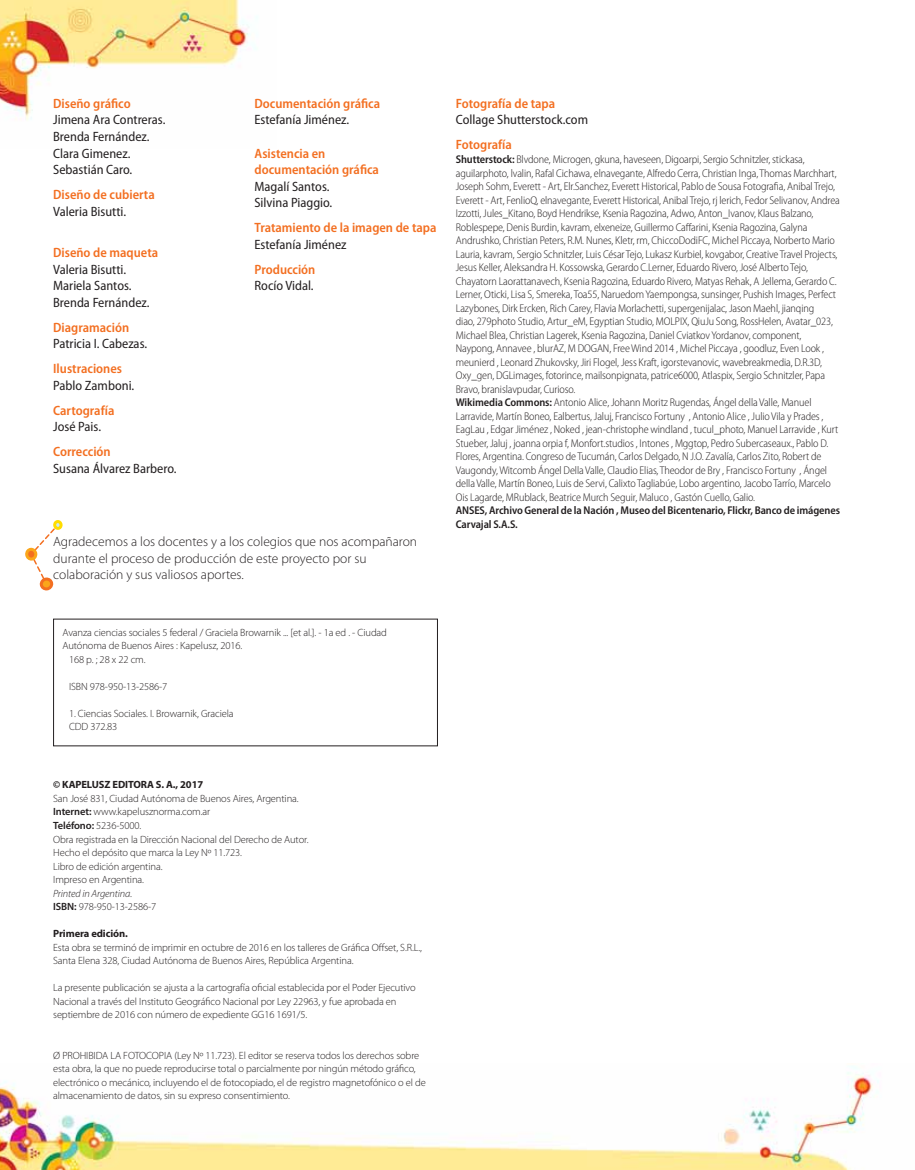
<style>
.page{position:relative;width:915px;height:1170px;background:#fff}
.page>*{position:absolute;margin:0;border:0;box-sizing:border-box;transform-origin:0 0}
.t1{font:semi-condensed 13.5px/16.5px "Myriad Pro";color:#231f20}
.t2{font:600 semi-condensed 13.5px/16.5px "Myriad Pro";color:#f36f21}
.t3{font:300 13.5px/16.5px "Myriad Pro";color:#231f20}
.t4{font:300 semi-condensed 11.25px/13.5px "Myriad Pro";letter-spacing:-.01em;color:#231f20}
.t5{font:600 semi-condensed 11.25px/13.5px "Myriad Pro";letter-spacing:-.01em;color:#231f20}
.t6{font:300 10.5px/13.5px "Myriad Pro";letter-spacing:-.01em;color:#231f20}
.t7{font:italic 300 10.5px/13.5px "Myriad Pro";letter-spacing:-.01em;color:#231f20}
.t8{font:700 10.5px "Myriad Pro";letter-spacing:-.01em;color:#231f20}
.s1{font-weight:600}
.s2{font-weight:600;font-style:normal}
.s3{font-style:normal}
</style>
<div class="page">
<img style="left:0;top:0;width:257px;height:120px">
<img style="left:0;top:1066px;width:879px;height:103px">
<div style="left:40px;top:577px;width:13px;height:13px;border:3px solid #f36f21;border-radius:50%"></div>
<svg style="left:25px;top:520px;width:38px;height:66px"></svg>
<p class="t2" style="left:53px;top:97px;width:79px">Diseño gráfico</p>
<p class="t1" style="left:53px;top:113px;width:114px">Jimena Ara Contreras.<br>Brenda Fernández.<br>Clara Gimenez.<br>Sebastián Caro.</p>
<p class="t2" style="left:53px;top:188px;width:103px">Diseño de cubierta</p>
<p class="t1" style="left:53px;top:204px;width:74px">Valeria Bisutti.</p>
<p class="t2" style="left:53px;top:246px;width:107px">Diseño de maqueta</p>
<p class="t1" style="left:53px;top:262px;width:98px">Valeria Bisutti.<br>Mariela Santos.<br>Brenda Fernández.</p>
<p class="t2" style="left:53px;top:320px;width:77px">Diagramación</p>
<p class="t1" style="left:53px;top:337px;width:95px">Patricia I. Cabezas.</p>
<p class="t2" style="left:53px;top:362px;width:70px">Ilustraciones</p>
<p class="t1" style="left:53px;top:378px;width:83px">Pablo Zamboni.</p>
<p class="t2" style="left:53px;top:403px;width:63px">Cartografía</p>
<p class="t1" style="left:53px;top:419px;width:49px">José Pais.</p>
<p class="t2" style="left:53px;top:445px;width:59px">Corrección</p>
<p class="t1" style="left:53px;top:461px;width:125px">Susana Álvarez Barbero.</p>
<p class="t2" style="left:254px;top:97px;width:127px">Documentación gráfica</p>
<p class="t1" style="left:254px;top:113px;width:96px">Estefanía Jiménez.</p>
<p class="t2" style="left:254px;top:146px;width:126px">Asistencia en documentación gráfica</p>
<p class="t1" style="left:254px;top:179px;width:79px">Magalí Santos.<br>Silvina Piaggio.</p>
<p class="t2" style="left:254px;top:221px;width:183px">Tratamiento de la imagen de tapa</p>
<p class="t1" style="left:254px;top:237px;width:93px">Estefanía Jiménez</p>
<p class="t2" style="left:254px;top:262px;width:62px">Producción</p>
<p class="t1" style="left:254px;top:279px;width:61px">Rocío Vidal.</p>
<p class="t3" style="left:53px;top:534px;width:365px">Agradecemos a los docentes y a los colegios que nos acompañaron durante el proceso de producción de este proyecto por su colaboración y sus valiosos aportes.</p>
<p class="t6" style="left:62px;top:626px;width:326px">Avanza ciencias sociales 5 federal / Graciela Browarnik ... [et al.]. - 1a ed . - Ciudad</p>
<p class="t6" style="left:62px;top:640px;width:181px">Autónoma de Buenos Aires : Kapelusz, 2016.</p>
<p class="t6" style="left:69px;top:653px;width:78px">168 p. ; 28 x 22 cm.</p>
<p class="t6" style="left:69px;top:680px;width:100px">ISBN 978-950-13-2586-7</p>
<p class="t6" style="left:69px;top:707px;width:166px">1. Ciencias Sociales. I. Browarnik, Graciela<br>CDD 372.83</p>
<p class="t2" style="left:455px;top:96px;width:101px">Fotografía de tapa</p>
<p class="t1" style="left:455px;top:113px;width:134px">Collage Shutterstock.com</p>
<p class="t2" style="left:455px;top:138px;width:57px">Fotografía</p>
<p class="t4" style="left:455px;top:154px;width:385px"><span class="s1">Shutterstock:</span> Blvdone, Microgen, gkuna, haveseen, Digoarpi, Sergio Schnitzler, stickasa, aguilarphoto, lvalin, Rafal Cichawa, elnavegante, Alfredo Cerra, Christian Inga, Thomas Marchhart, Joseph Sohm, Everett - Art, Elr.Sanchez, Everett Historical, Pablo de Sousa Fotografia, Anibal Trejo, Everett - Art, FenlioQ, elnavegante, Everett Historical, Anibal Trejo, rj lerich, Fedor Selivanov, Andrea Izzotti, Jules_Kitano, Boyd Hendrikse, Ksenia Ragozina, Adwo, Anton_Ivanov, Klaus Balzano, Roblespepe, Denis Burdin, kavram, elxeneize, Guillermo Caffarini, Ksenia Ragozina, Galyna Andrushko, Christian Peters, R.M. Nunes, Kletr, rm, ChiccoDodiFC, Michel Piccaya, Norberto Mario Lauria, kavram, Sergio Schnitzler, Luis César Tejo, Lukasz Kurbiel, kovgabor, Creative Travel Projects, Jesus Keller, Aleksandra H. Kossowska, Gerardo C.Lerner, Eduardo Rivero, José Alberto Tejo, Chayatorn Laorattanavech, Ksenia Ragozina, Eduardo Rivero, Matyas Rehak, A Jellema, Gerardo C.<br>Lerner, Oticki, Lisa S, Smereka, Toa55, Naruedom Yaempongsa, sunsinger, Pushish Images, Perfect Lazybones, Dirk Ercken, Rich Carey, Flavia Morlachetti, supergenijalac, Jason Maehl, jianqing<br>diao, 279photo Studio, Artur_eM, Egyptian Studio, MOLPIX, QiuJu Song, RossHelen, Avatar_023, Michael Blea, Christian Lagerek, Ksenia Ragozina, Daniel Cviatkov Yordanov, component, Naypong, Annavee , blurAZ, M DOGAN, Free Wind 2014 , Michel Piccaya , goodluz, Even Look , meunierd , Leonard Zhukovsky, Jiri Flogel, Jess Kraft, igorstevanovic, wavebreakmedia, D.R.3D, Oxy_gen, DGLimages, fotorince, mailsonpignata, patrice6000, Atlaspix, Sergio Schnitzler, Papa Bravo, branislavpudar, Curioso.<br><span class="s1">Wikimedia Commons:</span> Antonio Alice, Johann Moritz Rugendas, Ángel della Valle, Manuel Larravide, Martín Boneo, Ealbertus, Jaluj, Francisco Fortuny , Antonio Alice , Julio Vila y Prades , EagLau , Edgar Jiménez , Noked , jean-christophe windland , tucul_photo, Manuel Larravide , Kurt Stueber, Jaluj , joanna orpia f, Monfort.studios , Intones , Mggtop, Pedro Subercaseaux., Pablo D.<br>Flores, Argentina. Congreso de Tucumán, Carlos Delgado, N J.O. Zavalía, Carlos Zito, Robert de Vaugondy, Witcomb Ángel Della Valle, Claudio Elias, Theodor de Bry , Francisco Fortuny , Ángel della Valle, Martín Boneo, Luis de Servi, Calixto Tagliabúe, Lobo argentino, Jacobo Tarrío, Marcelo Ois Lagarde, MRublack, Beatrice Murch Seguir, Maluco , Gastón Cuello, Galio.</p>
<p class="t5" style="left:455px;top:505px;width:385px">ANSES, Archivo General de la Nación , Museo del Bicentenario, Flickr, Banco de imágenes<br>Carvajal S.A.S.</p>
<p class="t8" style="left:53px;top:781px;width:151px">© KAPELUSZ EDITORA S. A., 2017</p>
<p class="t6" style="left:53px;top:792px;width:257px">San José 831, Ciudad Autónoma de Buenos Aires, Argentina.<br><span class="s1">Internet:</span> www.kapelusznorma.com.ar<br><span class="s1">Teléfono:</span> 5236-5000.<br>Obra registrada en la Dirección Nacional del Derecho de Autor.<br>Hecho el depósito que marca la Ley Nº 11.723.<br>Libro de edición argentina.<br>Impreso en Argentina.</p>
<p class="t7" style="left:53px;top:887px;width:104px">Printed in Argentina.<br><span class="s2">ISBN:</span> <span class="s3">978-950-13-2586-7</span></p>
<p class="t8" style="left:53px;top:929px;width:76px">Primera edición.</p>
<p class="t6" style="left:53px;top:941px;width:370px">Esta obra se terminó de imprimir en octubre de 2016 en los talleres de Gráfica Offset, S.R.L.,<br>Santa Elena 328, Ciudad Autónoma de Buenos Aires, República Argentina.</p>
<p class="t6" style="left:53px;top:981px;width:364px">La presente publicación se ajusta a la cartografía oficial establecida por el Poder Ejecutivo<br>Nacional a través del Instituto Geográfico Nacional por Ley 22963, y fue aprobada en septiembre de 2016 con número de expediente GG16 1691/5.</p>
<p class="t6" style="left:53px;top:1049px;width:374px">Ø PROHIBIDA LA FOTOCOPIA (Ley Nº 11.723). El editor se reserva todos los derechos sobre esta obra, la que no puede reproducirse total o parcialmente por ningún método gráfico, electrónico o mecánico, incluyendo el de fotocopiado, el de registro magnetofónico o el de almacenamiento de datos, sin su expreso consentimiento.</p>
</div>
